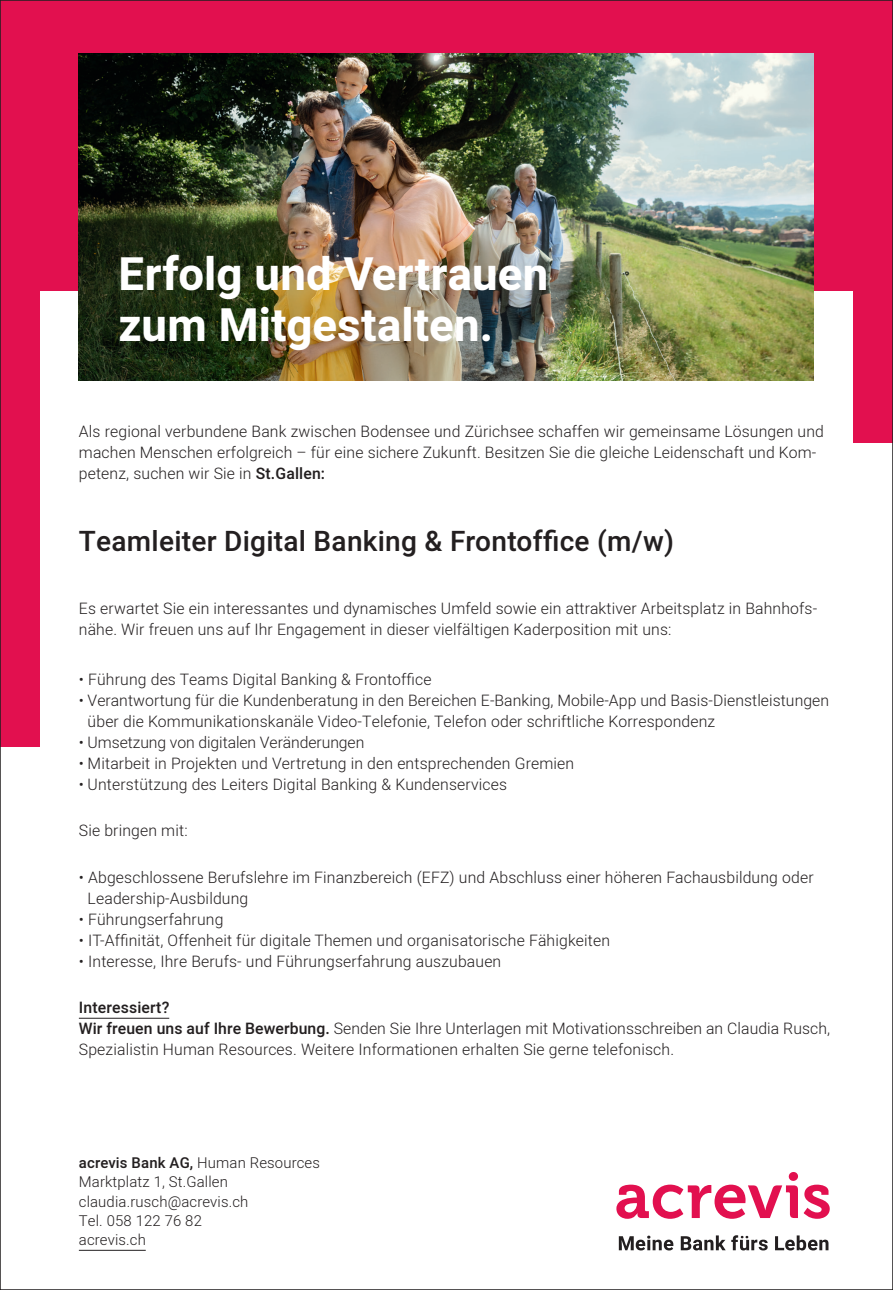
<style>
.page{position:relative;width:893px;height:1290px;background:#fff}
.page>*{position:absolute;margin:0;border:0;box-sizing:border-box;transform-origin:0 0}
.t1{font:700 45.5px/50.8px "Heebo";letter-spacing:.005em;color:#fff}
.t2{font:500 28px "Heebo";letter-spacing:.01em;color:#231f20}
.t3{font:300 15.75px/21px "Heebo";letter-spacing:.01em;color:#231f20}
.t4{font:300 14.88px/19.2px "Heebo";letter-spacing:.01em;color:#231f20}
.s1{font-weight:500}
</style>
<div class="page">
<div style="left:0;top:0;width:893px;height:290px;background:#e2104f"></div>
<hr style="left:79px;top:1018px;width:90px;height:1px;background:#231f20">
<div style="left:0;top:290px;width:40px;height:457px;background:#e2104f"></div>
<div style="left:853px;top:290px;width:40px;height:153px;background:#e2104f"></div>
<svg style="left:619px;top:1235px;width:54px;height:15px"></svg>
<svg style="left:681px;top:1235px;width:87px;height:15px"></svg>
<svg style="left:775px;top:1235px;width:53px;height:15px"></svg>
<svg style="left:616px;top:1172px;width:182px;height:47px"></svg>
<svg style="left:804px;top:1184px;width:26px;height:35px"></svg>
<img style="left:79px;top:53px;width:735px;height:328px">
<hr style="left:79px;top:1250px;width:67px;height:1px;background:#231f20">
<h1 class="t1" style="left:119px;top:250px;width:431px">Erfolg und Vertrauen zum Mitgestalten.</h1>
<p class="t3" style="left:79px;top:421px;width:747px">Als regional verbundene Bank zwischen Bodensee und Zürichsee schaffen wir gemeinsame Lösungen und machen Menschen erfolgreich – für eine sichere Zukunft. Besitzen Sie die gleiche Leidenschaft und Kom&shy;petenz, suchen wir Sie in <span class="s1">St.Gallen:</span></p>
<h2 class="t2" style="left:79px;top:521px;width:597px">Teamleiter Digital Banking &amp; Frontoffice (m/w)</h2>
<p class="t3" style="left:79px;top:597px;width:740px">Es erwartet Sie ein interessantes und dynamisches Umfeld sowie ein attraktiver Arbeitsplatz in Bahnhofs&shy;nähe. Wir freuen uns auf Ihr Engagement in dieser vielfältigen Kaderposition mit uns:</p>
<p class="t3" style="left:79px;top:669px;width:354px">• Führung des Teams Digital Banking &amp; Frontoffice</p>
<p class="t3" style="left:88px;top:690px;width:743px;text-indent:-9px">• Verantwortung für die Kundenberatung in den Bereichen E-Banking, Mobile-App und Basis-Dienstleistungen über die Kommunikationskanäle Video-Telefonie, Telefon oder schriftliche Korrespondenz</p>
<p class="t3" style="left:79px;top:732px;width:287px">• Umsetzung von digitalen Veränderungen</p>
<p class="t3" style="left:79px;top:753px;width:497px">• Mitarbeit in Projekten und Vertretung in den entsprechenden Gremien</p>
<p class="t3" style="left:79px;top:774px;width:430px">• Unterstützung des Leiters Digital Banking &amp; Kundenservices</p>
<p class="t3" style="left:79px;top:820px;width:110px">Sie bringen mit:</p>
<p class="t3" style="left:88px;top:866px;width:727px;text-indent:-9px">• Abgeschlossene Berufslehre im Finanzbereich (EFZ) und Abschluss einer höheren Fachausbildung oder<br>Leadership-Ausbildung</p>
<p class="t3" style="left:79px;top:908px;width:146px">• Führungserfahrung</p>
<p class="t3" style="left:79px;top:929px;width:533px">• IT-Affinität, Offenheit für digitale Themen und organisatorische Fähigkeiten</p>
<p class="t3" style="left:79px;top:950px;width:424px">• Interesse, Ihre Berufs- und Führungserfahrung auszubauen</p>
<p class="t3" style="left:79px;top:996px;width:753px"><span class="s1">Interessiert?<br>Wir freuen uns auf Ihre Bewerbung.</span> Senden Sie Ihre Unterlagen mit Motivationsschreiben an Claudia Rusch,<br>Spezialistin Human Resources. Weitere Informationen erhalten Sie gerne telefonisch.</p>
<p class="t4" style="left:79px;top:1153px;width:243px"><span class="s1">acrevis Bank AG,</span> Human Resources<br>Marktplatz 1, St.Gallen claudia.rusch@acrevis.ch<br>Tel. 058 122 76 82<br>acrevis.ch</p>
</div>
